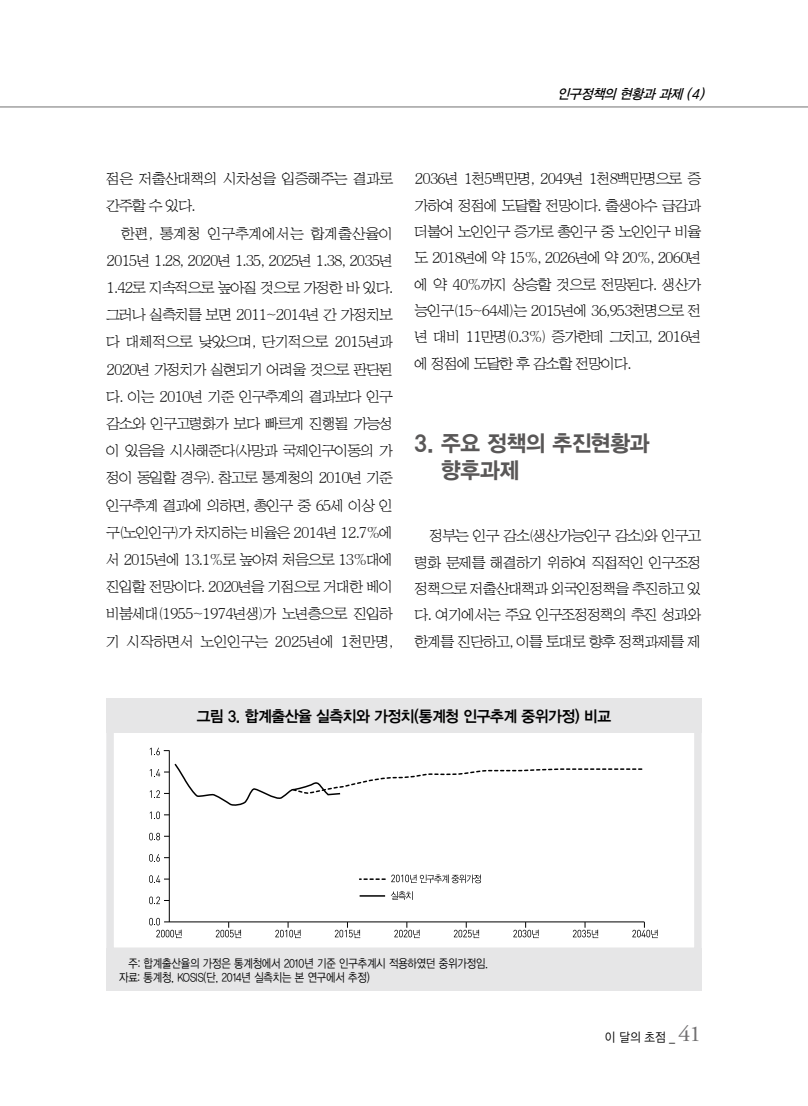
<style>
.page{position:relative;width:808px;height:1106px;background:#fff}
.page>*{position:absolute;margin:0;border:0;box-sizing:border-box;transform-origin:0 0}
.t1{font:22.5px/26.4px "YDVYGO15";letter-spacing:-.015em;color:#595757;scale:.95 1}
.t2{font:15.75px "YDVYGO14";letter-spacing:-.03em;color:#000;scale:.95 1}
.t3{font:15px/27.2px "HY Sin Mun Myeong Jo Pro";letter-spacing:-.08em;color:#000;text-align:justify}
.t4{font:italic 13.5px "YDVYGO13";color:#000;scale:.95 1}
.t5{font:12.75px "YDVYGO12";color:#000;scale:.9 1}
.t6{font:12px/14.4px "YDVYGO12";letter-spacing:-.01em;color:#000;scale:.85 1}
.s1{font-family:"Adobe Garamond Pro";font-size:22.5px;color:#727172}
</style>
<div class="page">
<hr style="left:0;top:107px;width:808px;height:1px;background:#727172">
<hr style="left:169px;top:750px;width:1px;height:171px;background:#000">
<svg style="left:149px;top:917px;width:33px;height:21px"></svg>
<svg style="left:216px;top:922px;width:25px;height:16px"></svg>
<svg style="left:275px;top:922px;width:26px;height:16px"></svg>
<svg style="left:335px;top:922px;width:25px;height:16px"></svg>
<svg style="left:394px;top:922px;width:26px;height:16px"></svg>
<svg style="left:454px;top:922px;width:25px;height:16px"></svg>
<svg style="left:513px;top:922px;width:26px;height:16px"></svg>
<svg style="left:573px;top:922px;width:25px;height:16px"></svg>
<svg style="left:632px;top:922px;width:26px;height:16px"></svg>
<svg style="left:150px;top:747px;width:19px;height:8px"></svg>
<svg style="left:149px;top:875px;width:20px;height:8px"></svg>
<svg style="left:149px;top:896px;width:20px;height:8px"></svg>
<svg style="left:149px;top:832px;width:20px;height:8px"></svg>
<svg style="left:149px;top:854px;width:20px;height:7px"></svg>
<hr style="left:164px;top:921px;width:480px;height:1px;background:#000">
<svg style="left:391px;top:874px;width:90px;height:9px"></svg>
<svg style="left:391px;top:891px;width:22px;height:8px"></svg>
<svg style="left:360px;top:878px;width:25px;height:2px"></svg>
<svg style="left:360px;top:895px;width:25px;height:1px"></svg>
<svg style="left:150px;top:762px;width:493px;height:57px"></svg>
<div style="left:106px;top:725px;width:596px;height:230px;border:8px solid #e6e6e7"></div>
<div style="left:106px;top:948px;width:596px;height:43px;background:#e6e6e7"></div>
<div style="left:106px;top:699px;width:596px;height:34px;background:#e6e6e7"></div>
<p class="t4" style="left:557px;top:86px;width:160px">인구정책의 현황과 과제 (4)</p>
<p class="t3" style="left:106px;top:165px;width:289px">점은 저출산대책의 시차성을 입증해주는 결과로 간주할 수 있다.</p>
<p class="t3" style="left:106px;top:220px;width:289px;text-indent:15px">한편, 통계청 인구추계에서는 합계출산율이 2015년 1.28, 2020년 1.35, 2025년 1.38, 2035년 1.42로 지속적으로 높아질 것으로 가정한 바 있다. 그러나 실측치를 보면 2011~2014년 간 가정치보 다 대체적으로 낮았으며, 단기적으로 2015년과 2020년 가정치가 실현되기 어려울 것으로 판단된 다. 이는 2010년 기준 인구추계의 결과보다 인구 감소와 인구고령화가 보다 빠르게 진행될 가능성 이 있음을 시사해준다(사망과 국제인구이동의 가 정이 동일할 경우). 참고로 통계청의 2010년 기준 인구추계 결과에 의하면, 총인구 중 65세 이상 인 구(노인인구)가 차지하는 비율은 2014년 12.7%에 서 2015년에 13.1%로 높아져 처음으로 13%대에 진입할 전망이다. 2020년을 기점으로 거대한 베이 비붐세대(1955~1974년생)가 노년층으로 진입하 기 시작하면서 노인인구는 2025년에 1천만명,</p>
<p class="t3" style="left:415px;top:166px;width:289px;line-height:26.4px">2036년 1천5백만명, 2049년 1천8백만명으로 증 가하여 정점에 도달할 전망이다. 출생아수 급감과 더불어 노인인구 증가로 총인구 중 노인인구 비율 도 2018년에 약 15%, 2026년에 약 20%, 2060년 에 약 40%까지 상승할 것으로 전망된다. 생산가 능인구(15~64세)는 2015년에 36,953천명으로 전 년 대비 11만명(0.3%) 증가한데 그치고, 2016년 에 정점에 도달한 후 감소할 전망이다.</p>
<h1 class="t1" style="left:441px;top:430px;width:221px;text-indent:-27px">3. 주요 정책의 추진현황과 향후과제</h1>
<p class="t3" style="left:415px;top:522px;width:289px;line-height:26.4px;text-indent:15px">정부는 인구 감소(생산가능인구 감소)와 인구고 령화 문제를 해결하기 위하여 직접적인 인구조정 정책으로 저출산대책과 외국인정책을 추진하고 있 다. 여기에서는 주요 인구조정정책의 추진 성과와 한계를 진단하고, 이를 토대로 향후 정책과제를 제</p>
<p class="t2" style="left:197px;top:707px;width:438px">그림 3. 합계출산율 실측치와 가정치(통계청 인구추계 중위가정) 비교</p>
<p class="t6" style="left:119px;top:956px;width:435px;text-indent:9px">주: 합계출산율의 가정은 통계청에서 2010년 기준 인구추계시 적용하였던 중위가정임. 자료: 통계청, KOSIS(단, 2014년 실측치는 본 연구에서 추정)</p>
<p class="t5" style="left:605px;top:1030px;width:109px">이 달의 초점 _ <span class="s1">41</span></p>
</div>
